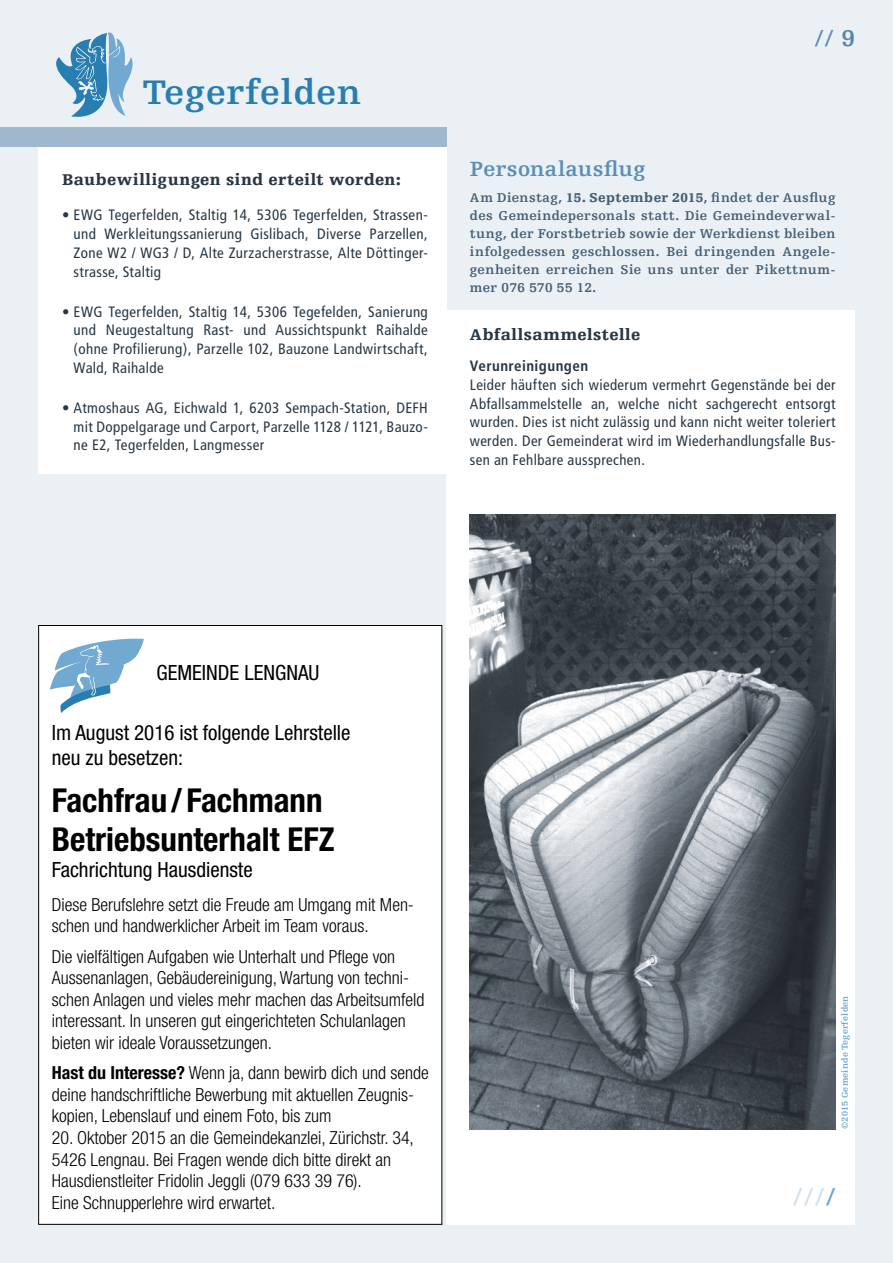
<style>
.page{position:relative;width:893px;height:1263px;background:#ebf0f5}
.page>*{position:absolute;margin:0;border:0;box-sizing:border-box;transform-origin:0 0}
.t1{font:700 36px "Egyptienne FLT";letter-spacing:.02em;color:#287eb0}
.t2{font:700 condensed 33px/39px "Helvetica Neue";color:#000}
.t3{font:700 25.5px "Egyptienne FLT";color:#d1dfeb}
.t4{font:700 24px "Egyptienne FLT";color:#5b8eb3}
.t5{font:700 21.75px "Egyptienne FLT";letter-spacing:.015em;color:#5b8eb3}
.t6{font:condensed 21px/25.2px "Helvetica Neue";color:#000}
.t7{font:300 condensed 18px/21.6px "Helvetica Neue";color:#000}
.t8{font:900 16.5px "Egyptienne FLT";letter-spacing:.025em;color:#283743}
.t9{font:condensed 15px/18.8px "Frutiger";letter-spacing:.025em;color:#283743;text-align:justify}
.t10{font:700 condensed 15px "Frutiger";letter-spacing:.03em;color:#283743}
.t11{font:700 13.5px/18px "Egyptienne FLT";letter-spacing:.02em;color:#445f75;text-align:justify}
.t12{font:700 9px "Egyptienne FLT";letter-spacing:.02em;color:#6aa5d1}
.s1{color:#5685a8}
.s2{font-weight:900}
.s3{font-weight:700}
.s4{color:#6aa5d1}
</style>
<div class="page">
<div style="left:38px;top:147px;width:408px;height:326px;background:#fff"></div>
<div style="left:446px;top:310px;width:408px;height:915px;background:#fff"></div>
<div style="left:0;top:128px;width:446px;height:19px;background:#9fb8ce"></div>
<svg style="left:56px;top:32px;width:77px;height:85px"></svg>
<img style="left:470px;top:514px;width:366px;height:615px">
<div style="left:39px;top:625px;width:403px;height:599px;background:#fff"></div>
<svg style="left:50px;top:638px;width:94px;height:75px"></svg>
<h1 class="t1" style="left:142px;top:72px;width:220px">Tegerfelden</h1>
<p class="t8" style="left:62px;top:170px;width:340px">Baubewilligungen sind erteilt worden:</p>
<p class="t9" style="left:74px;top:206px;width:356px;text-indent:-11px">• EWG Tegerfelden, Staltig 14, 5306 Tegerfelden, Strassen&shy;und Werkleitungssanierung Gislibach, Diverse Parzellen, Zone W2 / WG3 / D, Alte Zurzacherstrasse, Alte Döttinger&shy;strasse, Staltig</p>
<p class="t9" style="left:74px;top:302px;width:356px;text-indent:-11px">• EWG Tegerfelden, Staltig 14, 5306 Tegefelden, Sanierung und Neugestaltung Rast- und Aussichtspunkt Raihalde (ohne Profilierung), Parzelle 102, Bauzone Landwirtschaft, Wald, Raihalde</p>
<p class="t9" style="left:74px;top:398px;width:356px;text-indent:-11px">• Atmoshaus AG, Eichwald 1, 6203 Sempach-Station, DEFH mit Doppelgarage und Carport, Parzelle 1128 / 1121, Bauzo&shy;ne E2, Tegerfelden, Langmesser</p>
<h3 class="t4" style="left:815px;top:25px;width:42px">// <span class="s1">9</span></h3>
<h3 class="t5" style="left:470px;top:157px;width:177px">Personalausflug</h3>
<p class="t11" style="left:470px;top:189px;width:367px">Am Dienstag, <span class="s2">15. September 2015</span>, findet der Ausflug des Gemeindepersonals statt. Die Gemeindeverwal&shy;tung, der Forstbetrieb sowie der Werkdienst bleiben infolgedessen geschlossen. Bei dringenden Angele&shy;genheiten erreichen Sie uns unter der Pikettnum&shy;mer 076 570 55 12.</p>
<p class="t8" style="left:470px;top:325px;width:172px">Abfallsammelstelle</p>
<p class="t10" style="left:470px;top:357px;width:120px">Verunreinigungen</p>
<p class="t9" style="left:470px;top:375px;width:367px">Leider häuften sich wiederum vermehrt Gegenstände bei der Abfallsammelstelle an, welche nicht sachgerecht entsorgt wurden. Dies ist nicht zulässig und kann nicht weiter toleriert werden. Der Gemeinderat wird im Wiederhandlungsfalle Bus&shy;sen an Fehlbare aussprechen.</p>
<h3 class="t6" style="left:156px;top:660px;width:164px">GEMEINDE LENGNAU</h3>
<h3 class="t6" style="left:52px;top:719px;width:300px">Im August 2016 ist folgende Lehrstelle neu zu besetzen:</h3>
<h2 class="t2" style="left:52px;top:781px;width:284px">Fachfrau/ Fachmann<br>Betriebsunterhalt EFZ</h2>
<h3 class="t6" style="left:52px;top:856px;width:202px">Fachrichtung Hausdienste</h3>
<p class="t7" style="left:52px;top:893px;width:364px">Diese Berufslehre setzt die Freude am Umgang mit Men&shy;schen und handwerklicher Arbeit im Team voraus.</p>
<p class="t7" style="left:52px;top:945px;width:374px">Die vielfältigen Aufgaben wie Unterhalt und Pflege von Aussenanlagen, Gebäudereinigung, Wartung von techni&shy;schen Anlagen und vieles mehr machen das Arbeitsumfeld interessant. In unseren gut eingerichteten Schulanlagen bieten wir ideale Voraussetzungen.</p>
<p class="t7" style="left:52px;top:1062px;width:378px"><span class="s3">Hast du Interesse?</span> Wenn ja, dann bewirb dich und sende deine handschriftliche Bewerbung mit aktuellen Zeugnis&shy;kopien, Lebenslauf und einem Foto, bis zum</p>
<p class="t7" style="left:52px;top:1126px;width:364px">20. Oktober 2015 an die Gemeindekanzlei, Zürichstr. 34, 5426 Lengnau. Bei Fragen wende dich bitte direkt an Hausdienstleiter Fridolin Jeggli (079 633 39 76).<br>Eine Schnupperlehre wird erwartet.</p>
<p class="t12" style="left:840px;top:1129px;width:135px;rotate:-90deg">©2015 Gemeinde Tegerfelden</p>
<h3 class="t3" style="left:793px;top:1183px;width:44px">///<span class="s4">/</span></h3>
</div>
